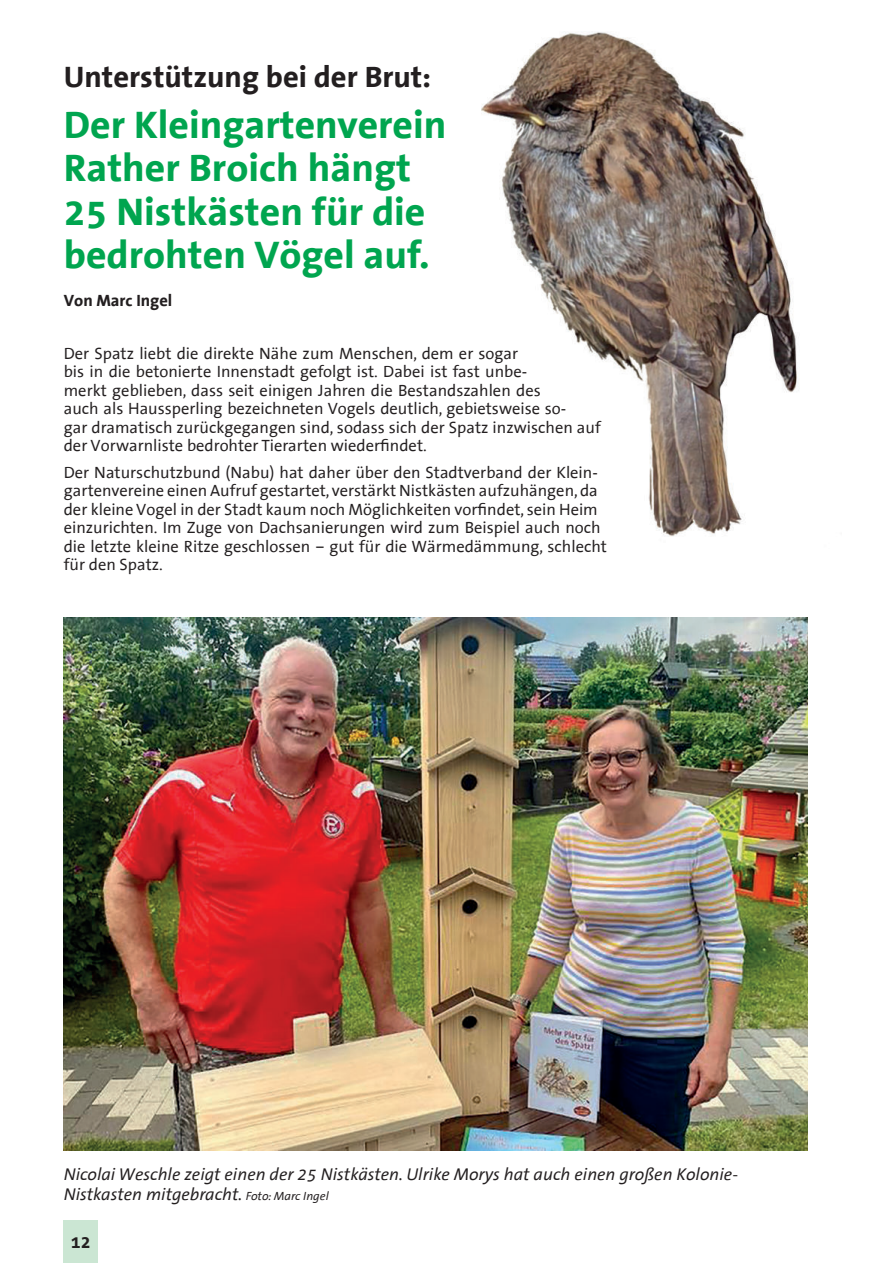
<style>
.page{position:relative;width:893px;height:1263px;background:#fff}
.page>*{position:absolute;margin:0;border:0;box-sizing:border-box;transform-origin:0 0}
.t1{font:700 39px/43.5px "The Sans Office";color:#00a54f}
.t2{font:700 30px "The Sans Office";color:#231f20}
.t3{font:700 18px "The Sans Office";color:#231f20}
.t4{font:italic 17.25px/19.5px "The Sans Office";color:#231f20}
.t5{font:16.5px/18.5px "The Sans Office";color:#231f20}
.t6{font:700 16.5px "The Sans Office";color:#231f20}
.s1{font-size:12px}
</style>
<div class="page">
<div style="left:64px;top:1220px;width:34px;height:43px;background:#cbe6d3"></div>
<img style="left:481px;top:32px;width:316px;height:505px">
<img style="left:64px;top:617px;width:744px;height:533px">
<h2 class="t2" style="left:64px;top:62px;width:369px">Unterstützung bei der Brut:</h2>
<h1 class="t1" style="left:64px;top:104px;width:384px">Der Kleingartenverein<br>Rather Broich hängt<br>25 Nistkästen für die bedrohten Vögel auf.</h1>
<p class="t6" style="left:64px;top:292px;width:110px">Von Marc Ingel</p>
<p class="t5" style="left:64px;top:345px;width:539px">Der Spatz liebt die direkte Nähe zum Menschen, dem er sogar<br>bis in die betonierte Innenstadt gefolgt ist. Dabei ist fast unbe-<br>merkt geblieben, dass seit einigen Jahren die Bestandszahlen des<br>auch als Haussperling bezeichneten Vogels deutlich, gebietsweise so-<br>gar dramatisch zurückgegangen sind, sodass sich der Spatz inzwischen auf der Vorwarnliste bedrohter Tierarten wiederfindet.</p>
<p class="t5" style="left:64px;top:464px;width:545px">Der Naturschutzbund (Nabu) hat daher über den Stadtverband der Klein&shy;gartenvereine einen Aufruf gestartet, verstärkt Nistkästen aufzuhängen, da der kleine Vogel in der Stadt kaum noch Möglichkeiten vorfindet, sein Heim einzurichten. Im Zuge von Dachsanierungen wird zum Beispiel auch noch die letzte kleine Ritze geschlossen – gut für die Wärmedämmung, schlecht für den Spatz.</p>
<p class="t4" style="left:64px;top:1165px;width:676px">Nicolai Weschle zeigt einen der 25 Nistkästen. Ulrike Morys hat auch einen großen Kolonie-<br>Nistkasten mitgebracht. <span class="s1">Foto: Marc Ingel</span></p>
<p class="t3" style="left:71px;top:1233px;width:21px">12</p>
</div>
